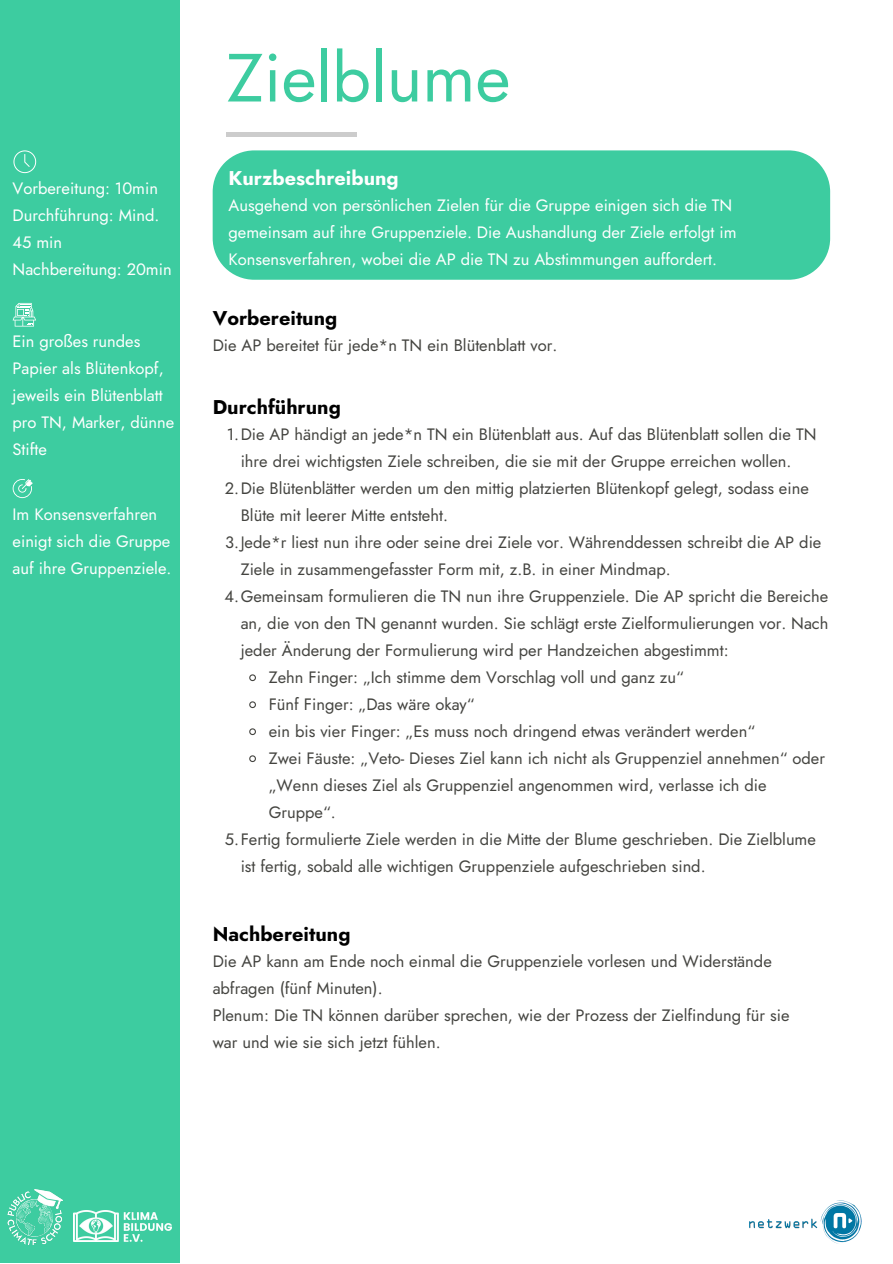
<style>
.page{position:relative;width:893px;height:1264px;background:#fff}
.page>*{position:absolute;margin:0;border:0;box-sizing:border-box;transform-origin:0 0}
.t1{font:67.95px "Jost";color:#3dcca0}
.t2{font:700 19.95px "Jost";color:#000}
.t3{font:700 19.95px "Jost";color:#fff}
.t4{font:16.5px/27px "Jost";color:#444440}
.t5{font:16.5px/27px "Jost";color:#fff}
</style>
<div class="page">
<hr style="left:227px;top:132px;width:130px;height:4px;background:#ccc">
<div style="left:0;top:0;width:180px;height:1262px;background:#3dcca0"></div>
<img style="left:7px;top:1189px;width:55px;height:55px">
<img style="left:74px;top:1210px;width:98px;height:31px">
<img style="left:749px;top:1200px;width:113px;height:44px">
<div style="left:213px;top:150px;width:617px;height:130px;background:#3dcca0"></div>
<svg style="left:249px;top:674px;width:7px;height:8px"></svg>
<svg style="left:249px;top:701px;width:7px;height:8px"></svg>
<svg style="left:249px;top:728px;width:7px;height:8px"></svg>
<svg style="left:249px;top:755px;width:7px;height:8px"></svg>
<svg style="left:13px;top:150px;width:23px;height:23px"></svg>
<svg style="left:13px;top:303px;width:23px;height:23px"></svg>
<svg style="left:13px;top:479px;width:20px;height:19px"></svg>
<p class="t5" style="left:13px;top:175px;width:161px">Vorbereitung: 10min<br>Durchführung: Mind.<br>45 min<br>Nachbereitung: 20min</p>
<p class="t5" style="left:13px;top:328px;width:163px">Ein großes rundes<br>Papier als Blütenkopf, jeweils ein Blütenblatt pro TN, Marker, dünne<br>Stifte</p>
<p class="t5" style="left:13px;top:500px;width:160px">Im Konsensverfahren einigt sich die Gruppe auf ihre Gruppenziele.</p>
<h1 class="t1" style="left:227px;top:29px;width:285px">Zielblume</h1>
<p class="t3" style="left:228px;top:164px;width:172px">Kurzbeschreibung</p>
<p class="t5" style="left:228px;top:192px;width:509px">Ausgehend von persönlichen Zielen für die Gruppe einigen sich die TN gemeinsam auf ihre Gruppenziele. Die Aushandlung der Ziele erfolgt im<br>Konsensverfahren, wobei die AP die TN zu Abstimmungen auffordert.</p>
<p class="t2" style="left:213px;top:304px;width:126px">Vorbereitung</p>
<p class="t4" style="left:213px;top:332px;width:346px">Die AP bereitet für jede*n TN ein Blütenblatt vor.</p>
<p class="t2" style="left:213px;top:393px;width:130px">Durchführung</p>
<p class="t4" style="left:227px;top:420px;width:591px">1.Die AP händigt an jede*n TN ein Blütenblatt aus. Auf das Blütenblatt sollen die TN</p>
<p class="t4" style="left:241px;top:447px;width:552px">ihre drei wichtigsten Ziele schreiben, die sie mit der Gruppe erreichen wollen.</p>
<p class="t4" style="left:225px;top:474px;width:585px">2.Die Blütenblätter werden um den mittig platzierten Blütenkopf gelegt, sodass eine</p>
<p class="t4" style="left:241px;top:501px;width:209px">Blüte mit leerer Mitte entsteht.</p>
<p class="t4" style="left:225px;top:528px;width:597px">3.Jede*r liest nun ihre oder seine drei Ziele vor. Währenddessen schreibt die AP die</p>
<p class="t4" style="left:241px;top:555px;width:431px">Ziele in zusammengefasster Form mit, z.B. in einer Mindmap.</p>
<p class="t4" style="left:224px;top:582px;width:605px">4.Gemeinsam formulieren die TN nun ihre Gruppenziele. Die AP spricht die Bereiche</p>
<p class="t4" style="left:241px;top:609px;width:589px">an, die von den TN genannt wurden. Sie schlägt erste Zielformulierungen vor. Nach</p>
<p class="t4" style="left:241px;top:636px;width:489px">jeder Änderung der Formulierung wird per Handzeichen abgestimmt:</p>
<p class="t4" style="left:269px;top:663px;width:416px">Zehn Finger: „Ich stimme dem Vorschlag voll und ganz zu“</p>
<p class="t4" style="left:269px;top:690px;width:207px">Fünf Finger: „Das wäre okay“</p>
<p class="t4" style="left:269px;top:717px;width:488px">ein bis vier Finger: „Es muss noch dringend etwas verändert werden“</p>
<p class="t4" style="left:269px;top:744px;width:557px">Zwei Fäuste: „Veto- Dieses Ziel kann ich nicht als Gruppenziel annehmen“ oder</p>
<p class="t4" style="left:269px;top:771px;width:499px">„Wenn dieses Ziel als Gruppenziel angenommen wird, verlasse ich die</p>
<p class="t4" style="left:269px;top:798px;width:69px">Gruppe“.</p>
<p class="t4" style="left:225px;top:825px;width:592px">5.Fertig formulierte Ziele werden in die Mitte der Blume geschrieben. Die Zielblume</p>
<p class="t4" style="left:241px;top:852px;width:466px">ist fertig, sobald alle wichtigen Gruppenziele aufgeschrieben sind.</p>
<p class="t2" style="left:213px;top:919px;width:139px">Nachbereitung</p>
<p class="t4" style="left:213px;top:947px;width:578px">Die AP kann am Ende noch einmal die Gruppenziele vorlesen und Widerstände abfragen (fünf Minuten).<br>Plenum: Die TN können darüber sprechen, wie der Prozess der Zielfindung für sie war und wie sie sich jetzt fühlen.</p>
</div>
